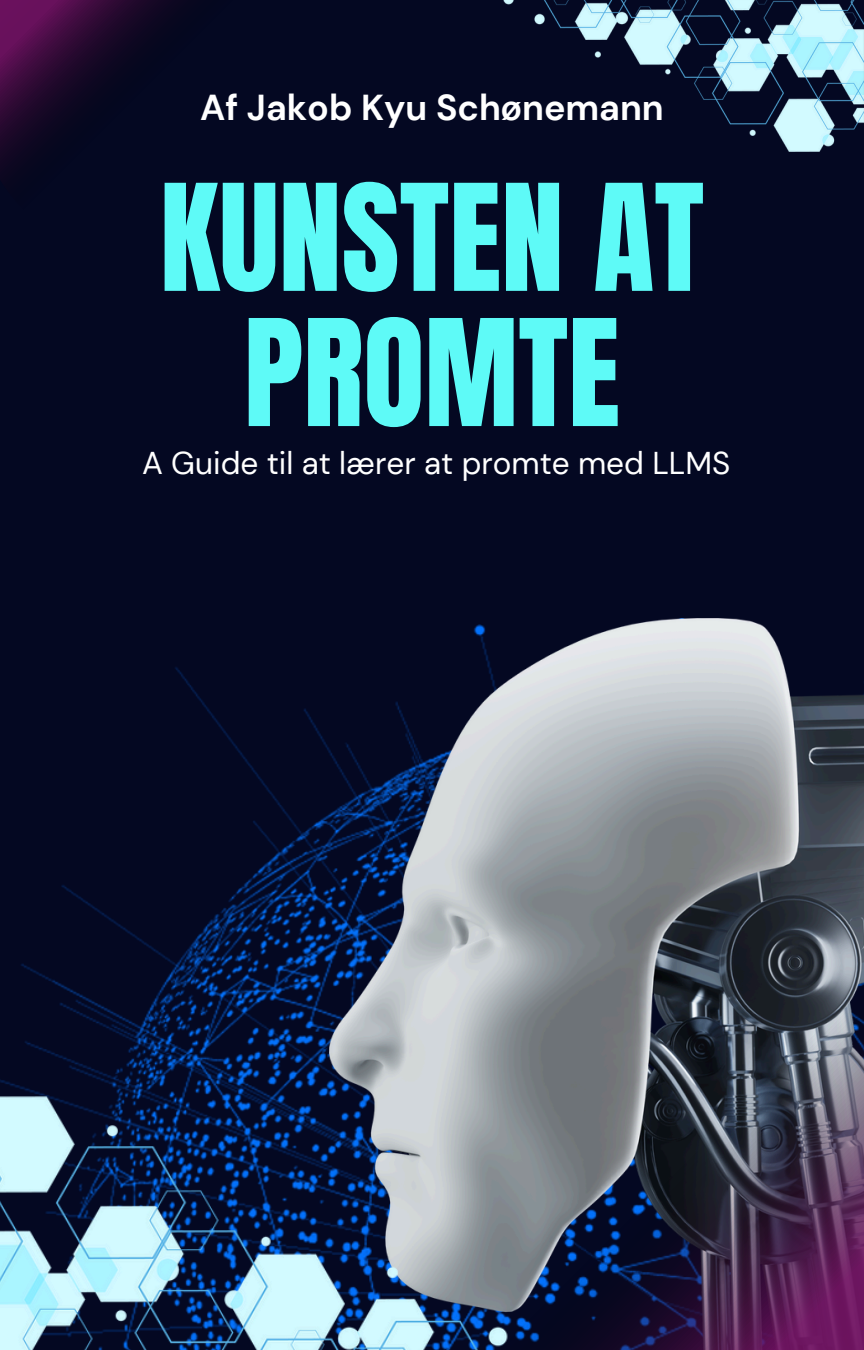
<style>
.page{position:relative;width:864px;height:1350px;background:#040822}
.page>*{position:absolute;margin:0;border:0;box-sizing:border-box;transform-origin:0 0}
.t1{font:125.77px/135.2px "Anton";color:#5efaf7;text-align:center}
.t2{font:700 36px "DM Sans";color:#fff}
.t3{font:31.5px "DM Sans";color:#fff}
</style>
<div class="page">
<img style="left:21px;top:667px;width:309px;height:404px">
<svg style="left:0;top:0;width:172px;height:172px"></svg>
<img style="left:330px;top:619px;width:534px;height:452px">
<img style="left:0;top:1071px;width:414px;height:279px">
<img style="left:503px;top:0;width:361px;height:152px">
<svg style="left:414px;top:869px;width:450px;height:481px;background:#616271"></svg>
<p class="t2" style="left:200px;top:84px;width:465px">Af Jakob Kyu Schønemann</p>
<p class="t1" style="left:160px;top:172px;width:546px">KUNSTEN AT<br>PROMTE</p>
<p class="t3" style="left:142px;top:442px;width:590px">A Guide til at lærer at promte med LLMS</p>
</div>
